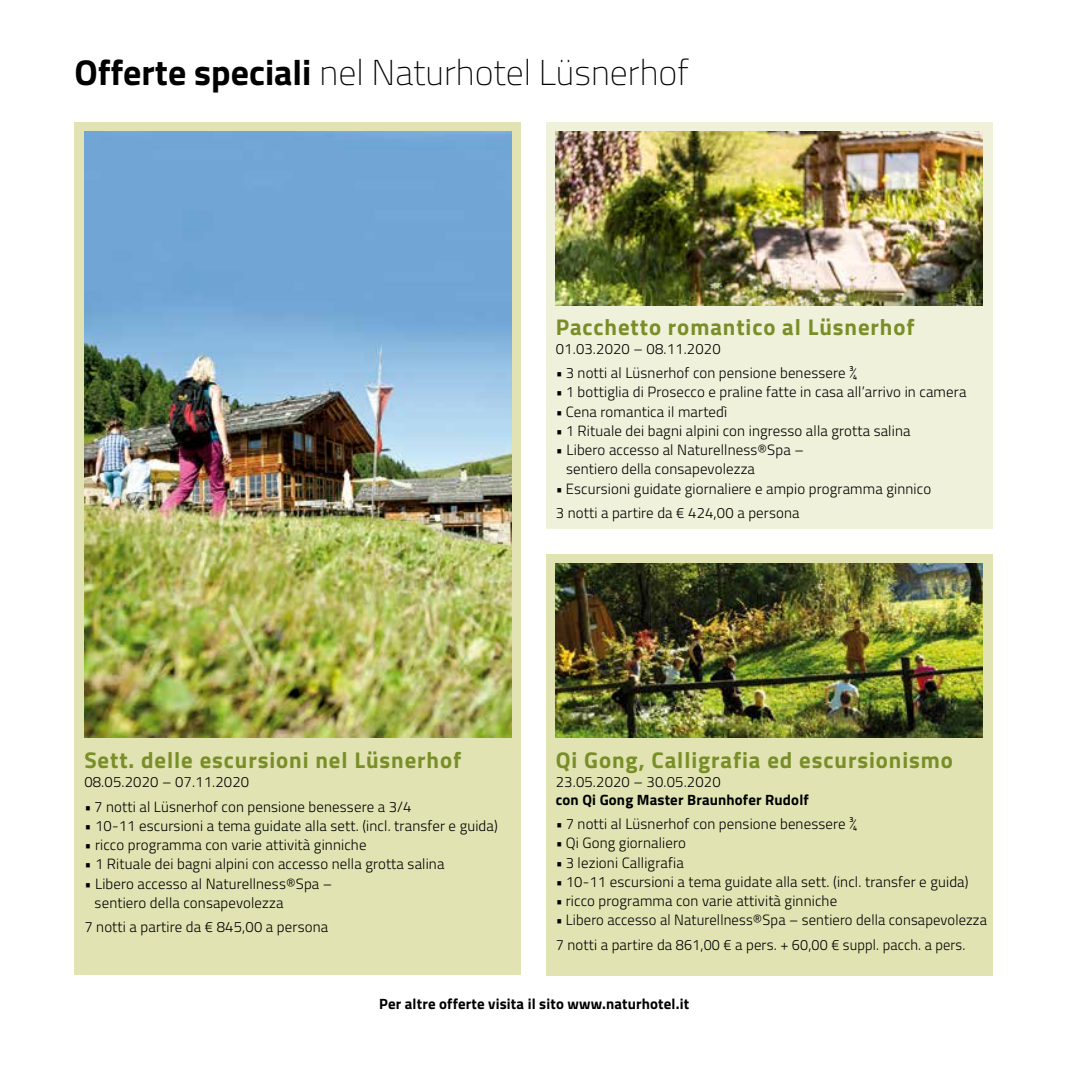
<style>
.page{position:relative;width:1067px;height:1067px;background:#fff}
.page>*{position:absolute;margin:0;border:0;box-sizing:border-box;transform-origin:0 0}
.t1{font:100 35.88px "Titillium";color:#000}
.t2{font:700 22.75px "Titillium";letter-spacing:.04em;color:#798e28}
.t3{font:300 14.88px/19.2px "Titillium";letter-spacing:.01em;color:#000}
.t4{font:700 14.88px "Titillium";letter-spacing:.01em;color:#000}
.s1{font-weight:700}
</style>
<div class="page">
<div style="left:74px;top:122px;width:447px;height:852px;background:#e1e4b2"></div>
<div style="left:546px;top:122px;width:446px;height:406px;background:#f0f1da"></div>
<div style="left:546px;top:554px;width:446px;height:421px;background:#e1e4b2"></div>
<img style="left:84px;top:131px;width:427px;height:606px">
<img style="left:556px;top:131px;width:426px;height:174px">
<img style="left:556px;top:564px;width:426px;height:173px">
<h1 class="t1" style="left:74px;top:47px;width:616px"><span class="s1">Offerte speciali</span> nel Naturhotel Lüsnerhof</h1>
<h2 class="t2" style="left:556px;top:309px;width:360px">Pacchetto romantico al Lüsnerhof</h2>
<p class="t3" style="left:556px;top:338px;width:166px">01.03.2020 – 08.11.2020</p>
<p class="t3" style="left:556px;top:362px;width:303px">• 3 notti al Lüsnerhof con pensione benessere ¾</p>
<p class="t3" style="left:556px;top:382px;width:412px">• 1 bottiglia di Prosecco e praline fatte in casa all’arrivo in camera</p>
<p class="t3" style="left:556px;top:401px;width:173px">• Cena romantica il martedì</p>
<p class="t3" style="left:556px;top:420px;width:356px">• 1 Rituale dei bagni alpini con ingresso alla grotta salina</p>
<p class="t3" style="left:566px;top:439px;width:239px;text-indent:-10px">• Libero accesso al Naturellness®Spa – sentiero della consapevolezza</p>
<p class="t3" style="left:556px;top:475px;width:377px;line-height:24.2px">• Escursioni guidate giornaliere e ampio programma ginnico<br>3 notti a partire da € 424,00 a persona</p>
<h2 class="t2" style="left:84px;top:743px;width:378px">Sett. delle escursioni nel Lüsnerhof</h2>
<p class="t3" style="left:84px;top:772px;width:166px">08.05.2020 – 07.11.2020</p>
<p class="t3" style="left:84px;top:796px;width:329px">• 7 notti al Lüsnerhof con pensione benessere a 3/4</p>
<p class="t3" style="left:84px;top:815px;width:415px">• 10-11 escursioni a tema guidate alla sett. (incl. transfer e guida)</p>
<p class="t3" style="left:84px;top:834px;width:284px">• ricco programma con varie attività ginniche</p>
<p class="t3" style="left:84px;top:854px;width:361px">• 1 Rituale dei bagni alpini con accesso nella grotta salina</p>
<p class="t3" style="left:95px;top:873px;width:239px;text-indent:-10px">• Libero accesso al Naturellness®Spa – sentiero della consapevolezza</p>
<p class="t3" style="left:84px;top:916px;width:245px">7 notti a partire da € 845,00 a persona</p>
<h2 class="t2" style="left:556px;top:743px;width:398px">Qi Gong, Calligrafia ed escursionismo</h2>
<p class="t3" style="left:556px;top:772px;width:166px">23.05.2020 – 30.05.2020</p>
<p class="t4" style="left:556px;top:788px;width:254px">con Qi Gong Master Braunhofer Rudolf</p>
<p class="t3" style="left:556px;top:813px;width:303px">• 7 notti al Lüsnerhof con pensione benessere ¾</p>
<p class="t3" style="left:556px;top:833px;width:132px">• Qi Gong giornaliero</p>
<p class="t3" style="left:556px;top:852px;width:129px">• 3 lezioni Calligrafia</p>
<p class="t3" style="left:556px;top:871px;width:414px">• 10-11 escursioni a tema guidate alla sett. (incl. transfer e guida)</p>
<p class="t3" style="left:556px;top:890px;width:283px">• ricco programma con varie attività ginniche</p>
<p class="t3" style="left:556px;top:907px;width:433px;line-height:24.2px">• Libero accesso al Naturellness®Spa – sentiero della consapevolezza<br>7 notti a partire da 861,00 € a pers. + 60,00 € suppl. pacch. a pers.</p>
<p class="t4" style="left:379px;top:992px;width:311px">Per altre offerte visita il sito www.naturhotel.it</p>
</div>
